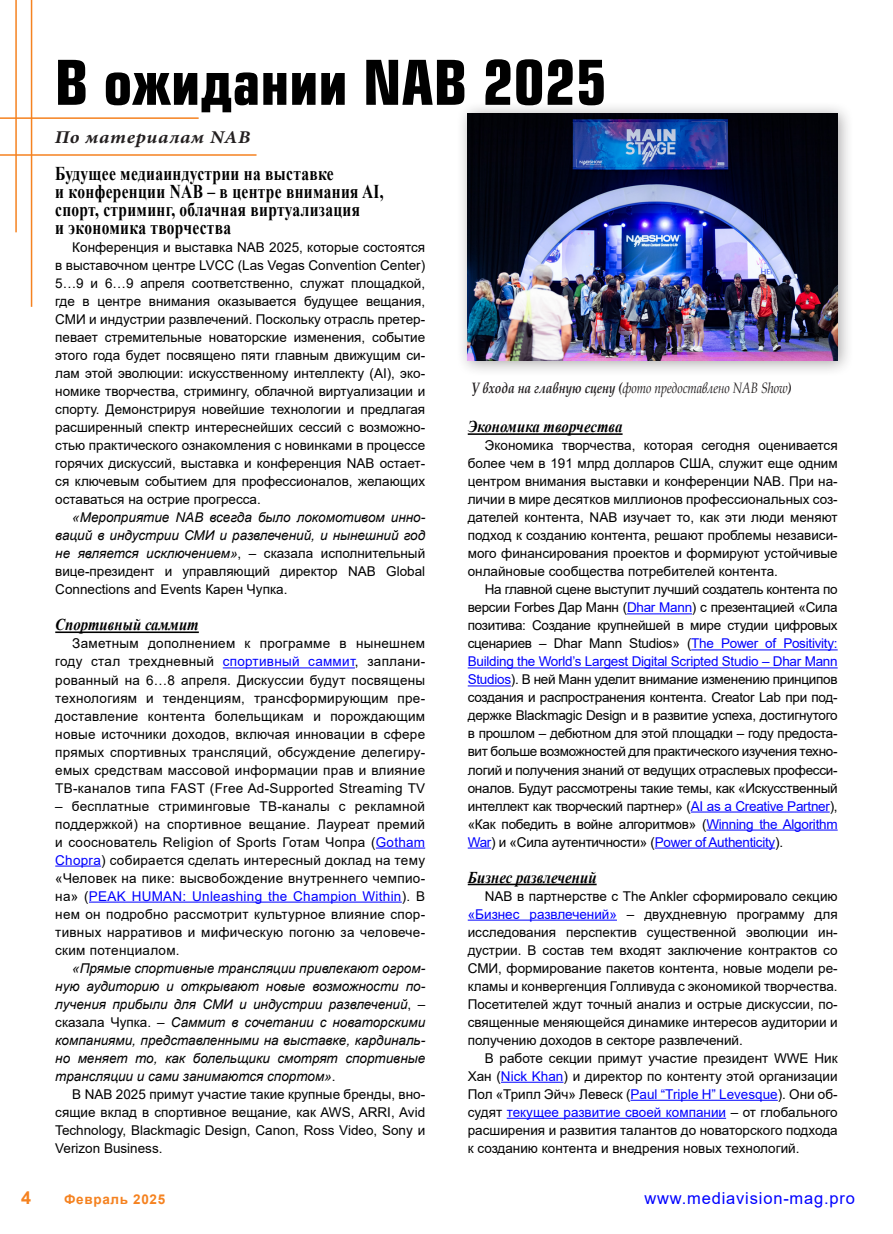
<style>
.page{position:relative;width:893px;height:1234px;background:#fff}
.page>*{position:absolute;margin:0;border:0;box-sizing:border-box;transform-origin:0 0}
.t1{font:700 60px "Europe Cond";color:#000}
.t2{font:700 19.5px/18px "Times New Roman";letter-spacing:.02em;color:#000;scale:.79 1}
.t3{font:italic 700 18px "Minion Pro";letter-spacing:.04em;color:#231f20;scale:1.1 1}
.t4{font:700 18px "Arial";color:#f58220}
.t5{font:italic 700 16.5px "Times New Roman";color:#000;scale:.9 1}
.t6{font:16.5px "Arial";letter-spacing:.05em;color:#00f}
.t7{font:italic 15px "Book Antiqua";color:#231f20;scale:.8 1}
.t8{font:13.5px/18px "Arial";color:#000;text-align:justify}
.t9{font:italic 13.5px/18px "Arial";color:#000;text-align:justify}
.t10{font:700 13.5px "Arial";letter-spacing:.05em;color:#f58220}
.s1{font-style:normal}
.s2{color:#00f}
.s3{font-weight:700}
</style>
<div class="page">
<hr style="left:55px;top:631px;width:144px;height:2px;background:#000">
<hr style="left:223px;top:667px;width:132px;height:1px;background:#00f">
<hr style="left:376px;top:847px;width:49px;height:1px;background:#00f">
<hr style="left:55px;top:865px;width:46px;height:1px;background:#00f">
<hr style="left:89px;top:901px;width:313px;height:1px;background:#00f">
<hr style="left:468px;top:433px;width:155px;height:2px;background:#000">
<hr style="left:627px;top:613px;width:65px;height:1px;background:#00f">
<hr style="left:691px;top:649px;width:147px;height:1px;background:#00f">
<hr style="left:468px;top:667px;width:370px;height:1px;background:#00f">
<hr style="left:468px;top:685px;width:43px;height:1px;background:#00f">
<hr style="left:691px;top:811px;width:139px;height:1px;background:#00f">
<hr style="left:706px;top:829px;width:132px;height:1px;background:#00f">
<svg style="left:468px;top:847px;width:23px;height:1px"></svg>
<hr style="left:655px;top:847px;width:120px;height:1px;background:#00f">
<hr style="left:468px;top:883px;width:129px;height:2px;background:#000">
<hr style="left:468px;top:919px;width:149px;height:1px;background:#00f">
<hr style="left:501px;top:1081px;width:62px;height:1px;background:#00f">
<hr style="left:630px;top:1099px;width:148px;height:1px;background:#00f">
<hr style="left:507px;top:1117px;width:219px;height:1px;background:#00f">
<hr style="left:31px;top:0;width:1px;height:307px;background:#f58220">
<hr style="left:0;top:154px;width:257px;height:2px;background:#f58220">
<hr style="left:15px;top:0;width:2px;height:232px;background:#f58220">
<hr style="left:0;top:117px;width:199px;height:2px;background:#f58220">
<div style="left:456px;top:101px;width:398px;height:276px;background:#231f20;opacity:.4"></div>
<img style="left:468px;top:113px;width:370px;height:247px">
<h1 class="t1" style="left:55px;top:43px;width:554px">В ожидании NAB 2025</h1>
<h3 class="t3" style="left:55px;top:124px;width:180px">По материалам NAB</h3>
<h2 class="t2" style="left:55px;top:164px;width:417px">Будущее медиаиндустрии на выставке<br>и конференции NAB – в центре внимания AI, спорт, стриминг, облачная виртуализация<br>и экономика творчества</h2>
<p class="t8" style="left:55px;top:238px;width:371px;text-indent:17px">Конференция и выставка NAB 2025, которые состоятся в выставочном центре LVCC (Las Vegas Convention Center)<br>5…9 и 6…9 апреля соответственно, служат площадкой, где в центре внимания оказывается будущее вещания, СМИ и индустрии развлечений. Поскольку отрасль претер&shy;певает стремительные новаторские изменения, событие этого года будет посвящено пяти главным движущим си&shy;лам этой эволюции: искусственному интеллекту (AI), эко&shy;номике творчества, стримингу, облачной виртуализации и спорту. Демонстрируя новейшие технологии и предлагая расширенный спектр интереснейших сессий с возможно&shy;стью практического ознакомления с новинками в процессе горячих дискуссий, выставка и конференция NAB остает&shy;ся ключевым событием для профессионалов, желающих оставаться на острие прогресса.</p>
<p class="t9" style="left:55px;top:508px;width:371px;text-indent:17px">«Мероприятие NAB всегда было локомотивом инно&shy;ваций в индустрии СМИ и развлечений, и нынешний год не является исключением»<span class="s1">, – сказала исполнительный вице-президент и управляющий директор NAB Global Connections and Events Карен Чупка.</span></p>
<p class="t5" style="left:55px;top:613px;width:161px">Спортивный саммит</p>
<p class="t8" style="left:55px;top:634px;width:371px;text-indent:17px">Заметным дополнением к программе в нынешнем году стал трехдневный <span class="s2">спортивный саммит</span>, заплани&shy;рованный на 6…8 апреля. Дискуссии будут посвящены технологиям и тенденциям, трансформирующим пре&shy;доставление контента болельщикам и порождающим новые источники доходов, включая инновации в сфере прямых спортивных трансляций, обсуждение делегиру&shy;емых средствам массовой информации прав и влияние ТВ-каналов типа FAST (Free Ad-Supported Streaming TV</p>
<p class="t8" style="left:55px;top:796px;width:371px">– бесплатные стриминговые ТВ-каналы с рекламной поддержкой) на спортивное вещание. Лауреат премий и сооснователь Religion of Sports Готам Чопра (<span class="s2">Gotham Chopra</span>) собирается сделать интересный доклад на тему «Человек на пике: высвобождение внутреннего чемпио&shy;на» (<span class="s2">PEAK HUMAN: Unleashing the Champion Within</span>). В нем он подробно рассмотрит культурное влияние спор&shy;тивных нарративов и мифическую погоню за человече&shy;ским потенциалом.</p>
<p class="t9" style="left:55px;top:958px;width:371px;text-indent:17px">«Прямые спортивные трансляции привлекают огром&shy;ную аудиторию и открывают новые возможности по&shy;лучения прибыли для СМИ и индустрии развлечений<span class="s1">, – сказала Чупка. –</span> Саммит в сочетании с новаторскими компаниями, представленными на выставке, кардиналь&shy;но меняет то, как болельщики смотрят спортивные трансляции и сами занимаются спортом»<span class="s1">.</span></p>
<p class="t8" style="left:55px;top:1084px;width:371px;text-indent:17px">В NAB 2025 примут участие такие крупные бренды, вно&shy;сящие вклад в спортивное вещание, как AWS, ARRI, Avid Technology, Blackmagic Design, Canon, Ross Video, Sony и Verizon Business.</p>
<p class="t7" style="left:471px;top:377px;width:402px"><span class="s3">У входа на главную сцену (</span>фото предоставлено NAB Show<span class="s3">)</span></p>
<p class="t5" style="left:468px;top:415px;width:174px">Экономика творчества</p>
<p class="t8" style="left:468px;top:436px;width:371px;text-indent:17px">Экономика творчества, которая сегодня оценивается более чем в 191 млрд долларов США, служит еще одним центром внимания выставки и конференции NAB. При на&shy;личии в мире десятков миллионов профессиональных соз&shy;дателей контента, NAB изучает то, как эти люди меняют подход к созданию контента, решают проблемы независи&shy;мого финансирования проектов и формируют устойчивые онлайновые сообщества потребителей контента.</p>
<p class="t8" style="left:468px;top:580px;width:371px;text-indent:17px">На главной сцене выступит лучший создатель контента по версии Forbes Дар Манн (<span class="s2">Dhar Mann</span>) с презентацией «Сила позитива: Создание крупнейшей в мире студии цифровых сценариев – Dhar Mann Studios» (<span class="s2">The Power of Positivity:<br>Building the World’s Largest Digital Scripted Studio – Dhar Mann Studios</span>). В ней Манн уделит внимание изменению принципов создания и распространения контента. Creator Lab при под&shy;держке Blackmagic Design и в развитие успеха, достигнутого в прошлом – дебютном для этой площадки – году предоста&shy;вит больше возможностей для практического изучения техно&shy;логий и получения знаний от ведущих отраслевых професси&shy;оналов. Будут рассмотрены такие темы, как «Искусственный интеллект как творческий партнер» (<span class="s2">AI as a Creative Partner</span>), «Как победить в войне алгоритмов» (<span class="s2">Winning the Algorithm War</span>) и «Сила аутентичности» (<span class="s2">Power of Authenticity</span>).</p>
<p class="t5" style="left:468px;top:865px;width:145px">Бизнес развлечений</p>
<p class="t8" style="left:468px;top:886px;width:371px;text-indent:17px">NAB в партнерстве с The Ankler сформировало секцию <span class="s2">«Бизнес развлечений»</span> – двухдневную программу для исследования перспектив существенной эволюции ин&shy;дустрии. В состав тем входят заключение контрактов со СМИ, формирование пакетов контента, новые модели ре&shy;кламы и конвергенция Голливуда с экономикой творчества.<br>Посетителей ждут точный анализ и острые дискуссии, по&shy;священные меняющейся динамике интересов аудитории и получению доходов в секторе развлечений.</p>
<p class="t8" style="left:468px;top:1048px;width:371px;text-indent:17px">В работе секции примут участие президент WWE Ник Хан (<span class="s2">Nick Khan</span>) и директор по контенту этой организации Пол «Трипл Эйч» Левеск (<span class="s2">Paul “Triple H” Levesque</span>). Они об&shy;судят <span class="s2">текущее развитие своей компании</span> – от глобального расширения и развития талантов до новаторского подхода к созданию контента и внедрения новых технологий.</p>
<h3 class="t4" style="left:21px;top:1184px;width:12px">4</h3>
<p class="t10" style="left:64px;top:1189px;width:103px">Февраль 2025</p>
<p class="t6" style="left:644px;top:1186px;width:212px">www.mediavision-mag.pro</p>
</div>
